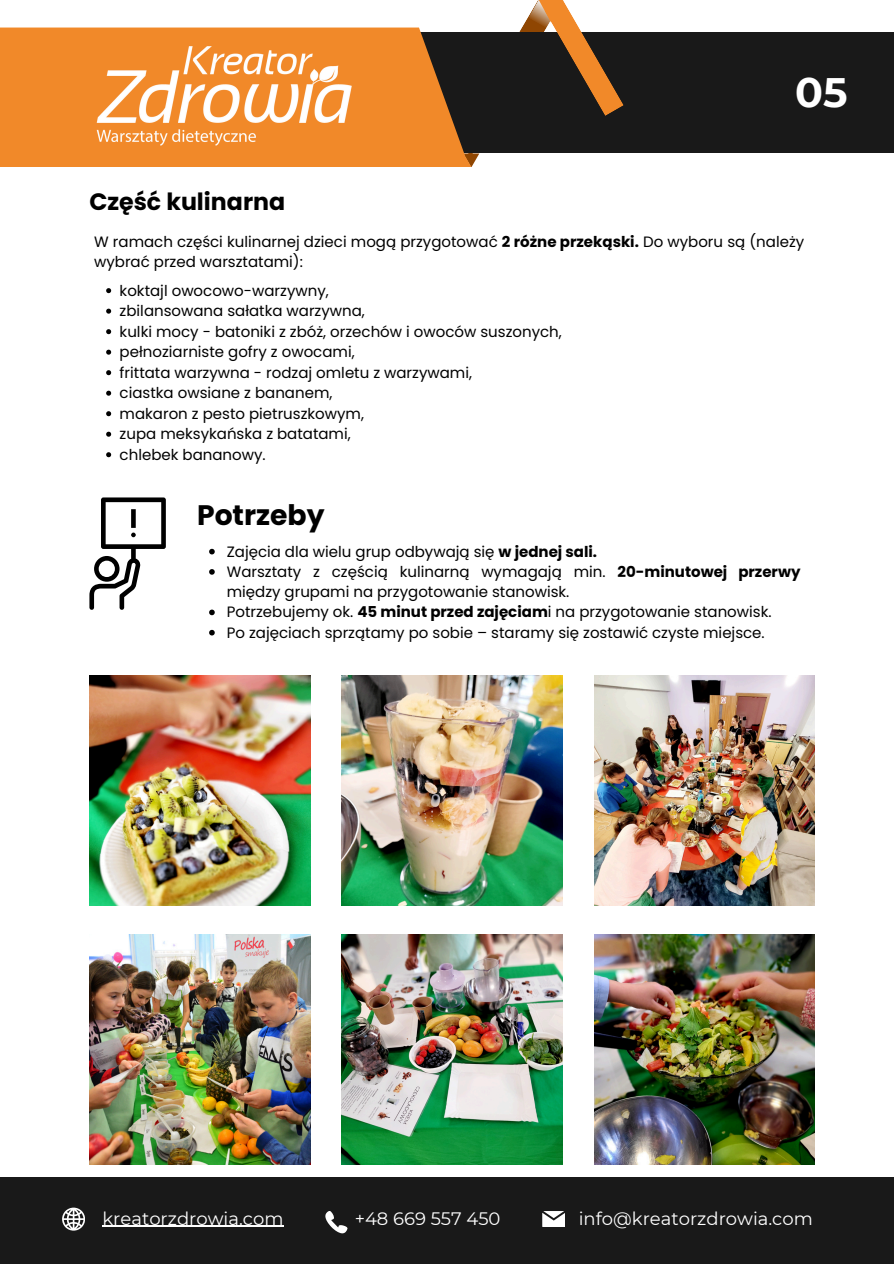
<style>
.page{position:relative;width:894px;height:1264px;background:#fff}
.page>*{position:absolute;margin:0;border:0;box-sizing:border-box;transform-origin:0 0}
.t1{font:700 41.1px "Montserrat";color:#fff}
.t2{font:700 28.2px "Poppins";color:#000}
.t3{font:700 23.7px "Poppins";color:#000}
.t4{font:18px "Montserrat";color:#fff}
.t5{font:15px/20.5px "Poppins";color:#000}
.s1{font-weight:700}
</style>
<div class="page">
<div style="left:0;top:1177px;width:893px;height:86px;background:#191919"></div>
<svg style="left:62px;top:1207px;width:23px;height:23px"></svg>
<svg style="left:542px;top:1211px;width:22px;height:15px"></svg>
<svg style="left:325px;top:1211px;width:22px;height:22px"></svg>
<hr style="left:102px;top:1225px;width:181px;height:1px;background:#fff">
<svg style="left:89px;top:497px;width:77px;height:113px"></svg>
<svg style="left:106px;top:288px;width:5px;height:5px"></svg>
<svg style="left:106px;top:309px;width:5px;height:5px"></svg>
<svg style="left:106px;top:329px;width:5px;height:5px"></svg>
<svg style="left:106px;top:350px;width:5px;height:5px"></svg>
<svg style="left:106px;top:370px;width:5px;height:5px"></svg>
<svg style="left:106px;top:391px;width:5px;height:5px"></svg>
<svg style="left:106px;top:411px;width:5px;height:5px"></svg>
<svg style="left:106px;top:432px;width:5px;height:5px"></svg>
<svg style="left:106px;top:452px;width:5px;height:5px"></svg>
<svg style="left:209px;top:549px;width:6px;height:5px"></svg>
<svg style="left:209px;top:569px;width:6px;height:5px"></svg>
<svg style="left:209px;top:609px;width:6px;height:6px"></svg>
<svg style="left:209px;top:630px;width:6px;height:5px"></svg>
<div style="left:395px;top:33px;width:498px;height:120px;background:#191919"></div>
<svg style="left:0;top:0;width:623px;height:167px"></svg>
<svg style="left:0;top:28px;width:465px;height:127px;background:#db7e28"></svg>
<img style="left:89px;top:40px;width:269px;height:108px">
<img style="left:341px;top:675px;width:221px;height:230px">
<img style="left:594px;top:675px;width:220px;height:230px">
<img style="left:89px;top:675px;width:221px;height:230px">
<img style="left:341px;top:934px;width:221px;height:230px">
<img style="left:594px;top:934px;width:220px;height:230px">
<img style="left:89px;top:934px;width:221px;height:230px">
<p class="t1" style="left:794px;top:67px;width:54px">05</p>
<p class="t3" style="left:89px;top:185px;width:197px">Część kulinarna</p>
<h2 class="t5" style="left:94px;top:231px;width:711px">W ramach części kulinarnej dzieci mogą przygotować <span class="s1">2 różne przekąski.</span> Do wyboru są (należy wybrać przed warsztatami):</h2>
<p class="t5" style="left:120px;top:280px;width:210px">koktajl owocowo-warzywny,</p>
<p class="t5" style="left:120px;top:300px;width:247px">zbilansowana sałatka warzywna,</p>
<p class="t5" style="left:120px;top:321px;width:443px">kulki mocy - batoniki z zbóż, orzechów i owoców suszonych,</p>
<p class="t5" style="left:120px;top:341px;width:236px">pełnoziarniste gofry z owocami,</p>
<p class="t5" style="left:120px;top:362px;width:354px">frittata warzywna - rodzaj omletu z warzywami,</p>
<p class="t5" style="left:120px;top:382px;width:214px">ciastka owsiane z bananem,</p>
<p class="t5" style="left:120px;top:403px;width:246px">makaron z pesto pietruszkowym,</p>
<p class="t5" style="left:120px;top:423px;width:232px">zupa meksykańska z batatami,</p>
<p class="t5" style="left:120px;top:444px;width:147px">chlebek bananowy.</p>
<p class="t2" style="left:197px;top:495px;width:129px">Potrzeby</p>
<p class="t5" style="left:227px;top:541px;width:372px">Zajęcia dla wielu grup odbywają się <span class="s1">w jednej sali.</span></p>
<h1 class="t5" style="left:227px;top:561px;width:575px">Warsztaty z częścią kulinarną wymagają min. <span class="s1">20-minutowej przerwy </span>między grupami na przygotowanie stanowisk.</h1>
<p class="t5" style="left:227px;top:602px;width:546px">Potrzebujemy ok. <span class="s1">45 minut przed zajęciam</span>i na przygotowanie stanowisk.</p>
<p class="t5" style="left:227px;top:622px;width:539px">Po zajęciach sprzątamy po sobie – staramy się zostawić czyste miejsce.</p>
<p class="t4" style="left:102px;top:1207px;width:182px">kreatorzdrowia.com</p>
<p class="t4" style="left:354px;top:1207px;width:147px">+48 669 557 450</p>
<p class="t4" style="left:578px;top:1207px;width:235px">info@kreatorzdrowia.com</p>
</div>
